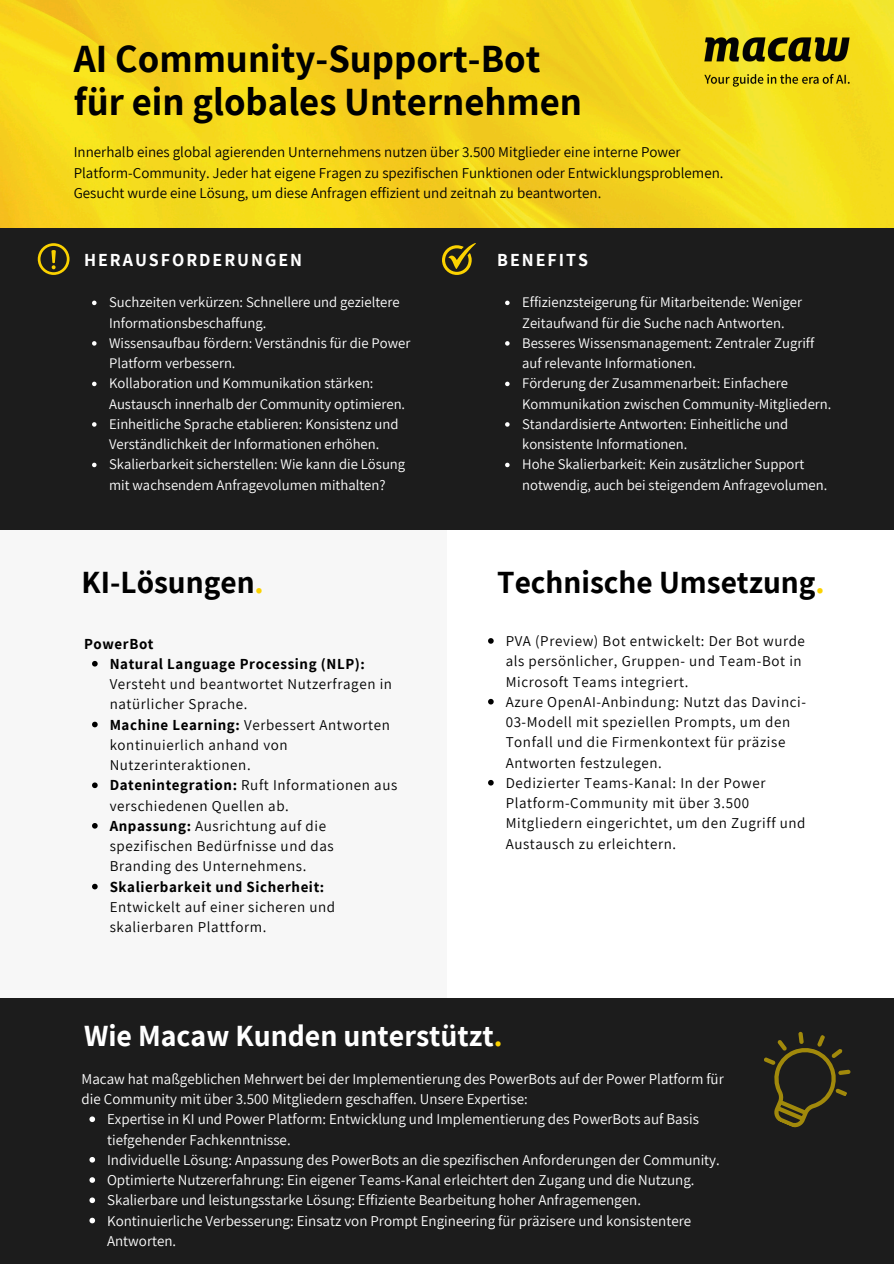
<style>
.page{position:relative;width:894px;height:1264px;background:#fff}
.page>*{position:absolute;margin:0;border:0;box-sizing:border-box;transform-origin:0 0}
.t1{font:700 39px/43.8px "Assistant";color:#000}
.t2{font:700 31.5px "Assistant";color:#000}
.t3{font:700 30px "Assistant";color:#fff}
.t4{font:700 18px "Assistant";letter-spacing:.11em;color:#fff}
.t5{font:15px/20.2px "Assistant";letter-spacing:.04em;color:#000}
.t6{font:15px/20.2px "Assistant";color:#fff}
.t7{font:15px/20.2px "Assistant";color:#000}
.t8{font:700 15px "Assistant";letter-spacing:.04em;color:#000}
.t9{font:14.7px/20.2px "Assistant";color:#fff}
.s1{color:#fbd200}
.s2{font-weight:700}
</style>
<div class="page">
<div style="left:0;top:481px;width:446px;height:560px;background:#f7f7f7"></div>
<div style="left:0;top:223px;width:893px;height:306px;background:#1c1c1c"></div>
<div style="left:0;top:997px;width:892px;height:266px;background:#1c1c1c"></div>
<img style="left:0;top:0;width:893px;height:227px">
<img style="left:700px;top:34px;width:153px;height:55px">
<svg style="left:505px;top:300px;width:4px;height:5px"></svg>
<svg style="left:505px;top:341px;width:4px;height:4px"></svg>
<svg style="left:505px;top:381px;width:4px;height:5px"></svg>
<svg style="left:505px;top:422px;width:4px;height:4px"></svg>
<svg style="left:505px;top:462px;width:4px;height:5px"></svg>
<svg style="left:92px;top:300px;width:4px;height:5px"></svg>
<svg style="left:92px;top:341px;width:4px;height:4px"></svg>
<svg style="left:92px;top:381px;width:4px;height:5px"></svg>
<svg style="left:92px;top:422px;width:4px;height:4px"></svg>
<svg style="left:92px;top:462px;width:4px;height:5px"></svg>
<svg style="left:92px;top:661px;width:6px;height:5px"></svg>
<svg style="left:92px;top:721px;width:6px;height:6px"></svg>
<svg style="left:92px;top:782px;width:6px;height:6px"></svg>
<svg style="left:92px;top:823px;width:6px;height:5px"></svg>
<svg style="left:92px;top:883px;width:6px;height:6px"></svg>
<svg style="left:488px;top:638px;width:5px;height:5px"></svg>
<svg style="left:488px;top:699px;width:5px;height:5px"></svg>
<svg style="left:488px;top:780px;width:5px;height:5px"></svg>
<svg style="left:89px;top:1116px;width:6px;height:6px"></svg>
<svg style="left:89px;top:1157px;width:6px;height:5px"></svg>
<svg style="left:89px;top:1177px;width:6px;height:5px"></svg>
<svg style="left:89px;top:1197px;width:6px;height:6px"></svg>
<svg style="left:89px;top:1217px;width:6px;height:6px"></svg>
<svg style="left:764px;top:1031px;width:87px;height:97px"></svg>
<svg style="left:38px;top:243px;width:31px;height:32px"></svg>
<svg style="left:442px;top:243px;width:33px;height:31px"></svg>
<h3 class="t1" style="left:74px;top:35px;width:509px">AI Community-Support-Bot für ein globales Unternehmen</h3>
<p class="t7" style="left:74px;top:142px;width:651px">Innerhalb eines global agierenden Unternehmens nutzen über 3.500 Mitglieder eine interne Power<br>Platform-Community. Jeder hat eigene Fragen zu spezifischen Funktionen oder Entwicklungsproblemen.<br>Gesucht wurde eine Lösung, um diese Anfragen effizient und zeitnah zu beantworten.</p>
<p class="t4" style="left:84px;top:247px;width:219px">HERAUSFORDERUNGEN</p>
<p class="t9" style="left:109px;top:292px;width:292px">Suchzeiten verkürzen: Schnellere und gezieltere<br>Informationsbeschaffung.</p>
<p class="t9" style="left:109px;top:332px;width:303px">Wissensaufbau fördern: Verständnis für die Power<br>Platform verbessern.</p>
<p class="t9" style="left:109px;top:373px;width:297px">Kollaboration und Kommunikation stärken:<br>Austausch innerhalb der Community optimieren.</p>
<p class="t9" style="left:109px;top:413px;width:291px">Einheitliche Sprache etablieren: Konsistenz und<br>Verständlichkeit der Informationen erhöhen.</p>
<p class="t9" style="left:109px;top:454px;width:297px">Skalierbarkeit sicherstellen: Wie kann die Lösung mit wachsendem Anfragevolumen mithalten?</p>
<p class="t2" style="left:82px;top:560px;width:184px">KI-Lösungen<span class="s1">.</span></p>
<p class="t8" style="left:84px;top:633px;width:71px">PowerBot</p>
<p class="t5" style="left:110px;top:653px;width:284px"><span class="s2">Natural Language Processing (NLP):<br></span>Versteht und beantwortet Nutzerfragen in natürlicher Sprache.</p>
<p class="t5" style="left:110px;top:714px;width:281px"><span class="s2">Machine Learning:</span> Verbessert Antworten kontinuierlich anhand von<br>Nutzerinteraktionen.</p>
<h4 class="t5" style="left:110px;top:774px;width:289px"><span class="s2">Datenintegration:</span> Ruft Informationen aus verschiedenen Quellen ab.</h4>
<p class="t5" style="left:110px;top:815px;width:225px"><span class="s2">Anpassung:</span> Ausrichtung auf die spezifischen Bedürfnisse und das<br>Branding des Unternehmens.</p>
<p class="t5" style="left:110px;top:876px;width:227px"><span class="s2">Skalierbarkeit und Sicherheit:<br></span>Entwickelt auf einer sicheren und skalierbaren Plattform.</p>
<p class="t4" style="left:497px;top:247px;width:92px">BENEFITS</p>
<h1 class="t9" style="left:522px;top:292px;width:281px">Effizienzsteigerung für Mitarbeitende: Weniger<br>Zeitaufwand für die Suche nach Antworten.</h1>
<p class="t9" style="left:522px;top:332px;width:293px">Besseres Wissensmanagement: Zentraler Zugriff auf relevante Informationen.</p>
<p class="t9" style="left:522px;top:373px;width:310px">Förderung der Zusammenarbeit: Einfachere<br>Kommunikation zwischen Community-Mitgliedern.</p>
<p class="t9" style="left:522px;top:413px;width:267px">Standardisierte Antworten: Einheitliche und konsistente Informationen.</p>
<h3 class="t9" style="left:522px;top:454px;width:306px">Hohe Skalierbarkeit: Kein zusätzlicher Support notwendig, auch bei steigendem Anfragevolumen.</h3>
<p class="t2" style="left:497px;top:560px;width:329px">Technische Umsetzung<span class="s1">.</span></p>
<p class="t5" style="left:505px;top:630px;width:301px">PVA (Preview) Bot entwickelt: Der Bot wurde als persönlicher, Gruppen- und Team-Bot in<br>Microsoft Teams integriert.</p>
<p class="t5" style="left:505px;top:691px;width:302px">Azure OpenAI-Anbindung: Nutzt das Davinci-03-Modell mit speziellen Prompts, um den Tonfall und die Firmenkontext für präzise Antworten festzulegen.</p>
<p class="t5" style="left:505px;top:772px;width:301px">Dedizierter Teams-Kanal: In der Power Platform-Community mit über 3.500<br>Mitgliedern eingerichtet, um den Zugriff und Austausch zu erleichtern.</p>
<p class="t3" style="left:84px;top:1015px;width:420px">Wie Macaw Kunden unterstützt<span class="s1">.</span></p>
<h2 class="t6" style="left:82px;top:1068px;width:643px">Macaw hat maßgeblichen Mehrwert bei der Implementierung des PowerBots auf der Power Platform für die Community mit über 3.500 Mitgliedern geschaffen. Unsere Expertise:</h2>
<h2 class="t6" style="left:107px;top:1108px;width:593px">Expertise in KI und Power Platform: Entwicklung und Implementierung des PowerBots auf Basis tiefgehender Fachkenntnisse.</h2>
<p class="t6" style="left:107px;top:1149px;width:614px">Individuelle Lösung: Anpassung des PowerBots an die spezifischen Anforderungen der Community.</p>
<p class="t6" style="left:107px;top:1169px;width:588px">Optimierte Nutzererfahrung: Ein eigener Teams-Kanal erleichtert den Zugang und die Nutzung.</p>
<p class="t6" style="left:107px;top:1189px;width:535px">Skalierbare und leistungsstarke Lösung: Effiziente Bearbeitung hoher Anfragemengen.</p>
<h2 class="t6" style="left:107px;top:1209px;width:585px">Kontinuierliche Verbesserung: Einsatz von Prompt Engineering für präzisere und konsistentere<br>Antworten.</h2>
</div>
